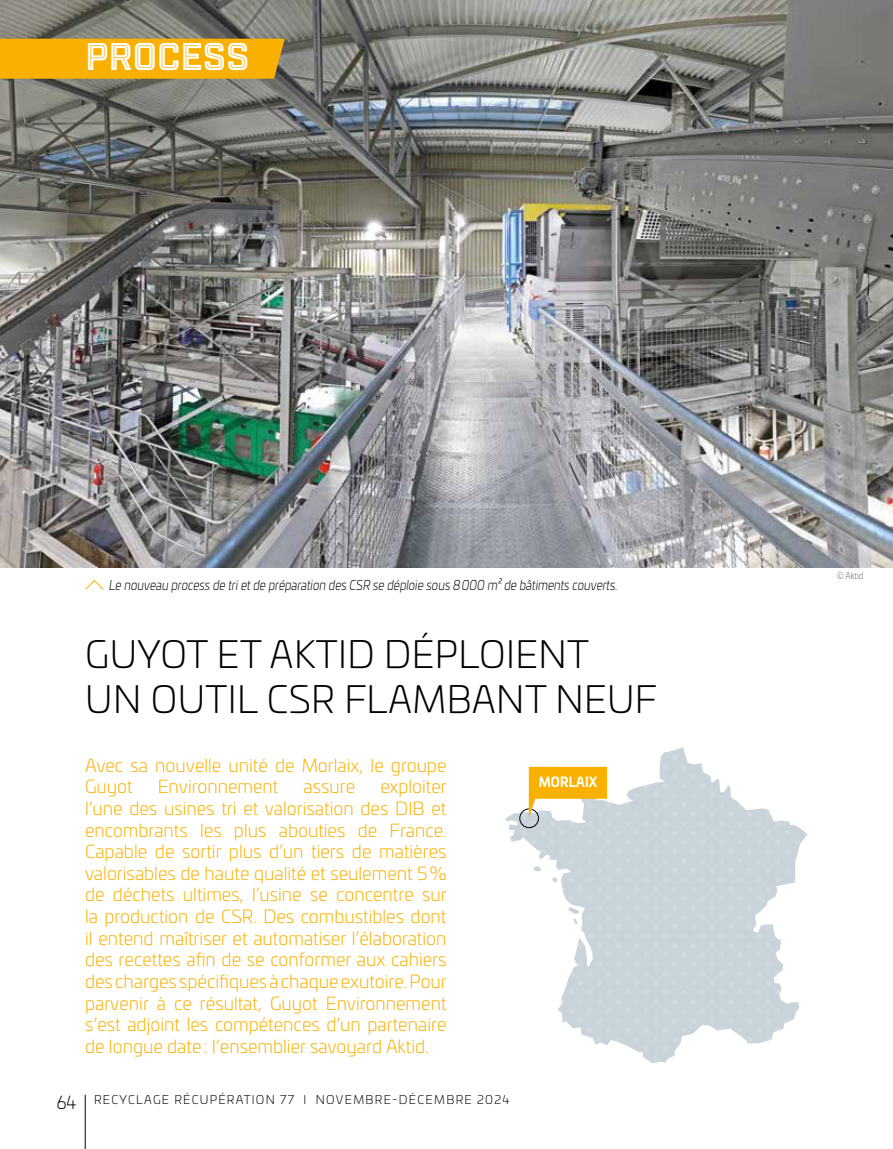
<style>
.page{position:relative;width:893px;height:1149px;background:#fff}
.page>*{position:absolute;margin:0;border:0;box-sizing:border-box;transform-origin:0 0}
.t1{font:300 37.5px/45px "Univia Pro";letter-spacing:.01em;color:#000}
.t2{font:37.5px "Industry Inc Inline";color:#fff}
.t3{font:300 18px/21.6px "Univia Pro";color:#f9b000}
.t4{font:italic 300 13.5px "Univia Pro";color:#000;scale:.86 1}
.t5{font:700 13.5px "Univia Pro";letter-spacing:.02em;color:#fff;scale:.9 1}
.t6{font:300 12px "Univia Pro";letter-spacing:.1em;color:#000}
.t7{font:300 9px "Univia Pro";color:#646363;scale:.9 1}
.s1{font-size:18px}
</style>
<div class="page">
<hr style="left:85px;top:1094px;width:1px;height:54px;background:#000">
<img style="left:505px;top:747px;width:303px;height:315px">
<svg style="left:85px;top:580px;width:19px;height:10px"></svg>
<img style="left:0;top:0;width:893px;height:567px">
<div style="left:519px;top:808px;width:20px;height:19px;border:1px solid #000;border-radius:50%"></div>
<svg style="left:529px;top:766px;width:78px;height:52px"></svg>
<div style="left:0;top:39px;width:285px;height:40px;background:#f9b000"></div>
<h1 class="t2" style="left:85px;top:34px;width:166px">PROCESS</h1>
<p class="t4" style="left:109px;top:575px;width:593px">Le nouveau process de tri et de préparation des CSR se déploie sous 8000 m² de bâtiments couverts.</p>
<h1 class="t1" style="left:85px;top:629px;width:573px">GUYOT ET AKTID DÉPLOIENT<br>UN OUTIL CSR FLAMBANT NEUF</h1>
<p class="t3" style="left:85px;top:753px;width:363px">Avec sa nouvelle unité de Morlaix, le groupe<br>Guyot</p>
<p class="t3" style="left:85px;top:775px;width:363px;text-align:justify;text-indent:295px">exploiter l’une des usines tri et valorisation des DIB et encombrants les plus abouties de France.<br>Capable de sortir plus d’un tiers de matières valorisables de haute qualité et seulement 5% de déchets ultimes, l’usine se concentre sur la production de CSR. Des combustibles dont il entend maîtriser et automatiser l’élaboration des recettes afin de se conformer aux cahiers des charges spécifiques à chaque exutoire. Pour parvenir à ce résultat, Guyot Environnement s’est adjoint les compétences d’un partenaire de longue date: l’ensemblier savoyard Aktid.</p>
<p class="t3" style="left:158px;top:775px;width:122px">Environnement</p>
<p class="t3" style="left:304px;top:775px;width:53px">assure</p>
<p class="t6" style="left:57px;top:1090px;width:454px"><span class="s1">64</span> RECYCLAGE RÉCUPÉRATION 77 I NOVEMBRE-DÉCEMBRE 2024</p>
<p class="t5" style="left:539px;top:771px;width:67px">MORLAIX</p>
<p class="t7" style="left:837px;top:569px;width:31px">© Aktid</p>
</div>
